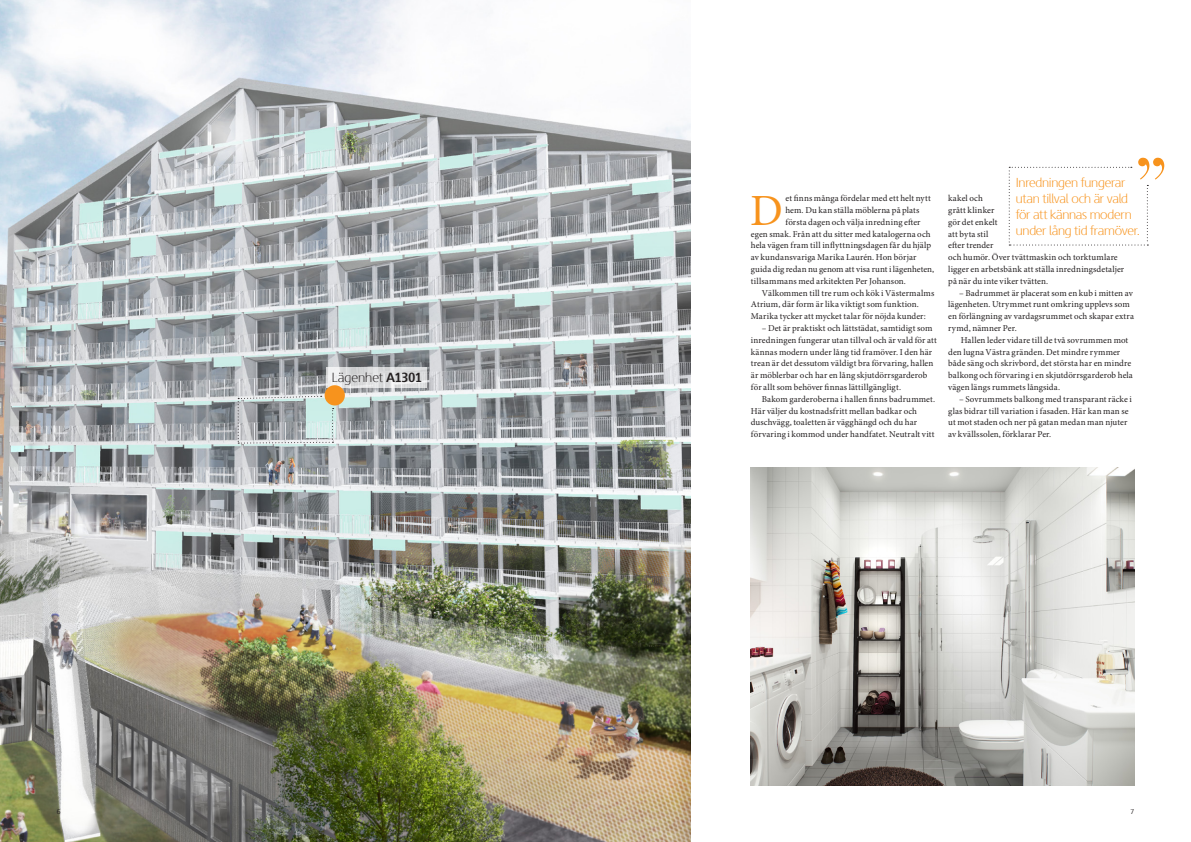
<style>
.page{position:relative;width:1191px;height:842px;background:#fff}
.page>*{position:absolute;margin:0;border:0;box-sizing:border-box;transform-origin:0 0}
.Bröd{font:80px "Didot";color:#f7931d}
.Bröd-2{font:44.6px "Minion Pro";color:#f7931d}
.t1{font:300 13.3px "Skanska Sans Pro";color:#231f20}
.ingress{font:300 13px/16px "Skanska Sans Pro";letter-spacing:-.02em;color:#f7931d}
.Bröd__indrag{font:9px/11.8px "Minion Pro";letter-spacing:.01em;color:#231f20}
.Bröd-3{font:9px "Minion Pro";letter-spacing:.01em;color:#231f20}
.t2{font:7px "Skanska Sans Pro";color:#231f20}
.s1{font-weight:700}
</style>
<div class="page">
<img style="left:0;top:0;width:690px;height:842px">
<svg style="left:326px;top:367px;width:101px;height:21px;background:#dedfe0"></svg>
<img style="left:751px;top:468px;width:383px;height:317px">
<svg style="left:1008px;top:167px;width:140px;height:79px"></svg>
<svg style="left:238px;top:395px;width:96px;height:49px;background:#b1bbbc"></svg>
<div style="left:325px;top:385px;width:20px;height:20px;background:#f7931d;border-radius:50%"></div>
<p class="t1" style="left:332px;top:370px;width:91px">Lägenhet <span class="s1">A1301</span></p>
<p class="Bröd-3" style="left:785px;top:192px;width:147px">et finns många fördelar med ett helt nytt</p>
<p class="Bröd-3" style="left:785px;top:204px;width:135px">hem. Du kan ställa möblerna på plats</p>
<p class="Bröd-3" style="left:785px;top:216px;width:137px">första dagen och välja inredning efter</p>
<p class="Bröd-3" style="left:751px;top:228px;width:181px">egen smak. Från att du sitter med katalogerna och</p>
<p class="Bröd-3" style="left:751px;top:239px;width:182px">hela vägen fram till inflyttningsdagen får du hjälp</p>
<p class="Bröd-3" style="left:751px;top:251px;width:167px">av kundansvariga Marika Laurén. Hon börjar</p>
<p class="Bröd-3" style="left:751px;top:263px;width:185px">guida dig redan nu genom att visa runt i lägenheten,</p>
<p class="Bröd-3" style="left:751px;top:275px;width:157px">tillsammans med arkitekten Per Johanson.</p>
<p class="Bröd__indrag" style="left:751px;top:287px;width:185px;text-indent:11px">Välkommen till tre rum och kök i Västermalms<br>Atrium, där form är lika viktigt som funktion.<br>Marika tycker att mycket talar för nöjda kunder:</p>
<p class="Bröd__indrag" style="left:751px;top:322px;width:187px;text-indent:11px">– Det är praktiskt och lättstädat, samtidigt som inredningen fungerar utan tillval och är vald för att kännas modern under lång tid framöver. I den här trean är det dessutom väldigt bra förvaring, hallen är möblerbar och har en lång skjutdörrsgarderob för allt som behöver finnas lättillgängligt.</p>
<p class="Bröd__indrag" style="left:751px;top:393px;width:186px;text-indent:11px">Bakom garderoberna i hallen finns badrummet.<br>Här väljer du kostnadsfritt mellan badkar och duschvägg, toaletten är vägghängd och du har förvaring i kommod under handfatet. Neutralt vitt</p>
<p class="Bröd-2" style="left:750px;top:181px;width:34px">D</p>
<p class="Bröd" style="left:1133px;top:140px;width:37px">”</p>
<p class="ingress" style="left:1015px;top:174px;width:126px">Inredningen fungerar utan tillval och är vald för att kännas modern under lång tid framöver.</p>
<p class="Bröd__indrag" style="left:948px;top:192px;width:177px">kakel och<br>grått klinker<br>gör det enkelt<br>att byta stil<br>efter trender<br>och humör. Över tvättmaskin och torktumlare ligger en arbetsbänk att ställa inredningsdetaljer på när du inte viker tvätten.</p>
<p class="Bröd__indrag" style="left:948px;top:287px;width:187px;text-indent:11px">– Badrummet är placerat som en kub i mitten av lägenheten. Utrymmet runt omkring upplevs som en förlängning av vardagsrummet och skapar extra rymd, nämner Per.</p>
<p class="Bröd__indrag" style="left:948px;top:334px;width:186px;text-indent:12px">Hallen leder vidare till de två sovrummen mot den lugna Västra gränden. Det mindre rymmer både säng och skrivbord, det största har en mindre balkong och förvaring i en skjutdörrsgarderob hela vägen längs rummets långsida.</p>
<p class="Bröd__indrag" style="left:948px;top:393px;width:185px;text-indent:11px">– Sovrummets balkong med transparant räcke i glas bidrar till variation i fasaden. Här kan man se ut mot staden och ner på gatan medan man njuter av kvällssolen, förklarar Per.</p>
<p class="t2" style="left:57px;top:807px;width:5px">6</p>
<p class="t2" style="left:1130px;top:807px;width:5px">7</p>
</div>
